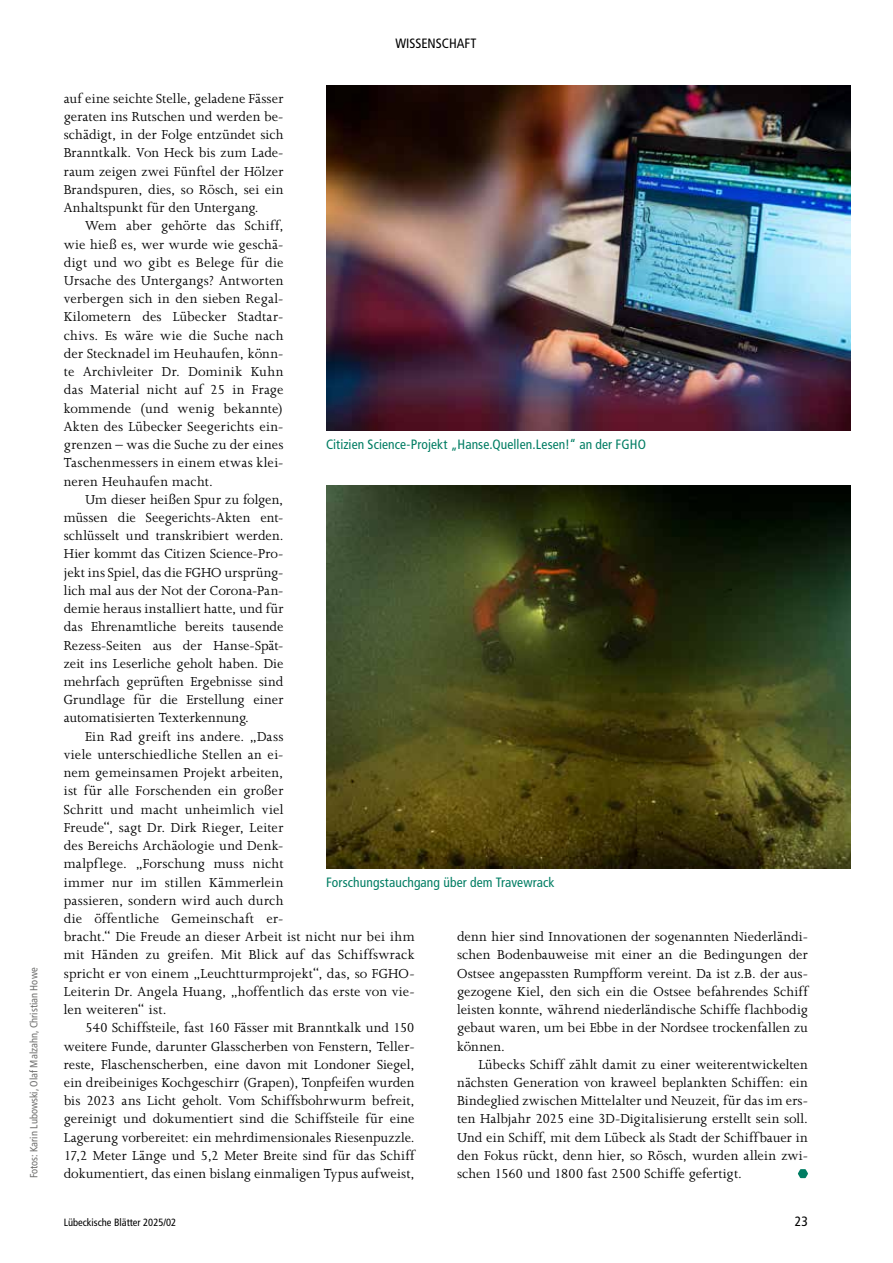
<style>
.page{position:relative;width:893px;height:1263px;background:#fff}
.page>*{position:absolute;margin:0;border:0;box-sizing:border-box;transform-origin:0 0}
.t1{font:15px/18.3px "Joanna MT Std";letter-spacing:.015em;color:#000;text-align:justify}
.t2{font:condensed 13.5px "Frutiger LT Std";letter-spacing:.01em;color:#007d63}
.t3{font:condensed 13.5px "Frutiger LT Std";color:#000}
.t4{font:condensed 10.5px "Frutiger LT Std";color:#6f6f6e}
.t5{font:condensed 10.5px "Frutiger LT Std";color:#000}
</style>
<div class="page">
<img style="left:326px;top:85px;width:524px;height:346px">
<img style="left:326px;top:485px;width:524px;height:383px">
<svg style="left:798px;top:1169px;width:10px;height:9px"></svg>
<p class="t4" style="left:28px;top:1178px;width:212px;rotate:-90deg">Fotos: Karin Lubowski, Olaf Malzahn, Christian Howe</p>
<p class="t3" style="left:395px;top:36px;width:82px">WISSENSCHAFT</p>
<p class="t1" style="left:64px;top:89px;width:221px">auf eine seichte Stelle, geladene Fässer geraten ins Rutschen und werden be&shy;schädigt, in der Folge entzündet sich Branntkalk. Von Heck bis zum Lade&shy;raum zeigen zwei Fünftel der Hölzer Brandspuren, dies, so Rösch, sei ein Anhaltspunkt für den Untergang.</p>
<p class="t1" style="left:64px;top:217px;width:221px;text-indent:21px">Wem aber gehörte das Schiff, wie hieß es, wer wurde wie geschä&shy;digt und wo gibt es Belege für die Ursache des Untergangs? Antworten verbergen sich in den sieben Regal-Kilometern des Lübecker Stadtar&shy;chivs. Es wäre wie die Suche nach der Stecknadel im Heuhaufen, könn&shy;te Archivleiter Dr. Dominik Kuhn das Material nicht auf 25 in Frage kommende (und wenig bekannte)<br>Akten des Lübecker Seegerichts ein&shy;grenzen – was die Suche zu der eines Taschenmessers in einem etwas klei&shy;neren Heuhaufen macht.</p>
<p class="t1" style="left:64px;top:490px;width:221px;text-indent:21px">Um dieser heißen Spur zu folgen, müssen die Seegerichts-Akten ent&shy;schlüsselt und transkribiert werden.<br>Hier kommt das Citizen Science-Pro&shy;jekt ins Spiel, das die FGHO ursprüng&shy;lich mal aus der Not der Corona-Pan&shy;demie heraus installiert hatte, und für das Ehrenamtliche bereits tausende Rezess-Seiten aus der Hanse-Spät&shy;zeit ins Leserliche geholt haben. Die mehrfach geprüften Ergebnisse sind Grundlage für die Erstellung einer automatisierten Texterkennung.</p>
<p class="t1" style="left:64px;top:727px;width:352px;text-align:left;text-indent:21px">Ein Rad greift ins andere. „Dass<br>viele unterschiedliche Stellen an ei-<br>nem gemeinsamen Projekt arbeiten,<br>ist für alle Forschenden ein großer<br>Schritt und macht unheimlich viel<br>Freude“, sagt Dr. Dirk Rieger, Leiter<br>des Bereichs Archäologie und Denk-<br>malpflege. „Forschung muss nicht<br>immer nur im stillen Kämmerlein<br>passieren, sondern wird auch durch<br>die öffentliche Gemeinschaft er-<br>bracht.“ Die Freude an dieser Arbeit ist nicht nur bei ihm mit Händen zu greifen. Mit Blick auf das Schiffswrack spricht er von einem „Leuchtturmprojekt“, das, so FGHO-Leiterin Dr. Angela Huang, „hoffentlich das erste von vie&shy;len weiteren“ ist.</p>
<p class="t1" style="left:64px;top:1019px;width:352px;text-indent:21px">540 Schiffsteile, fast 160 Fässer mit Branntkalk und 150 weitere Funde, darunter Glasscherben von Fenstern, Teller&shy;reste, Flaschenscherben, eine davon mit Londoner Siegel, ein dreibeiniges Kochgeschirr (Grapen), Tonpfeifen wurden bis 2023 ans Licht geholt. Vom Schiffsbohrwurm befreit, gereinigt und dokumentiert sind die Schiffsteile für eine Lagerung vorbereitet: ein mehrdimensionales Riesenpuzzle.<br>17,2 Meter Länge und 5,2 Meter Breite sind für das Schiff dokumentiert, das einen bislang einmaligen Typus aufweist,</p>
<p class="t2" style="left:326px;top:436px;width:321px">Citizien Science-Projekt „Hanse.Quellen.Lesen!“ an der FGHO</p>
<p class="t2" style="left:326px;top:874px;width:230px">Forschungstauchgang über dem Travewrack</p>
<p class="t1" style="left:457px;top:928px;width:352px">denn hier sind Innovationen der sogenannten Niederländi&shy;schen Bodenbauweise mit einer an die Bedingungen der Ostsee angepassten Rumpfform vereint. Da ist z.B. der aus&shy;gezogene Kiel, den sich ein die Ostsee befahrendes Schiff leisten konnte, während niederländische Schiffe flachbodig gebaut waren, um bei Ebbe in der Nordsee trockenfallen zu können.</p>
<p class="t1" style="left:457px;top:1055px;width:352px;text-indent:21px">Lübecks Schiff zählt damit zu einer weiterentwickelten nächsten Generation von kraweel beplankten Schiffen: ein Bindeglied zwischen Mittelalter und Neuzeit, für das im ers&shy;ten Halbjahr 2025 eine 3D-Digitalisierung erstellt sein soll.<br>Und ein Schiff, mit dem Lübeck als Stadt der Schiffbauer in den Fokus rückt, denn hier, so Rösch, wurden allein zwi&shy;schen 1560 und 1800 fast 2500 Schiffe gefertigt.</p>
<p class="t5" style="left:64px;top:1216px;width:114px">Lübeckische Blätter 2025/02</p>
<p class="t3" style="left:795px;top:1213px;width:14px">23</p>
</div>
